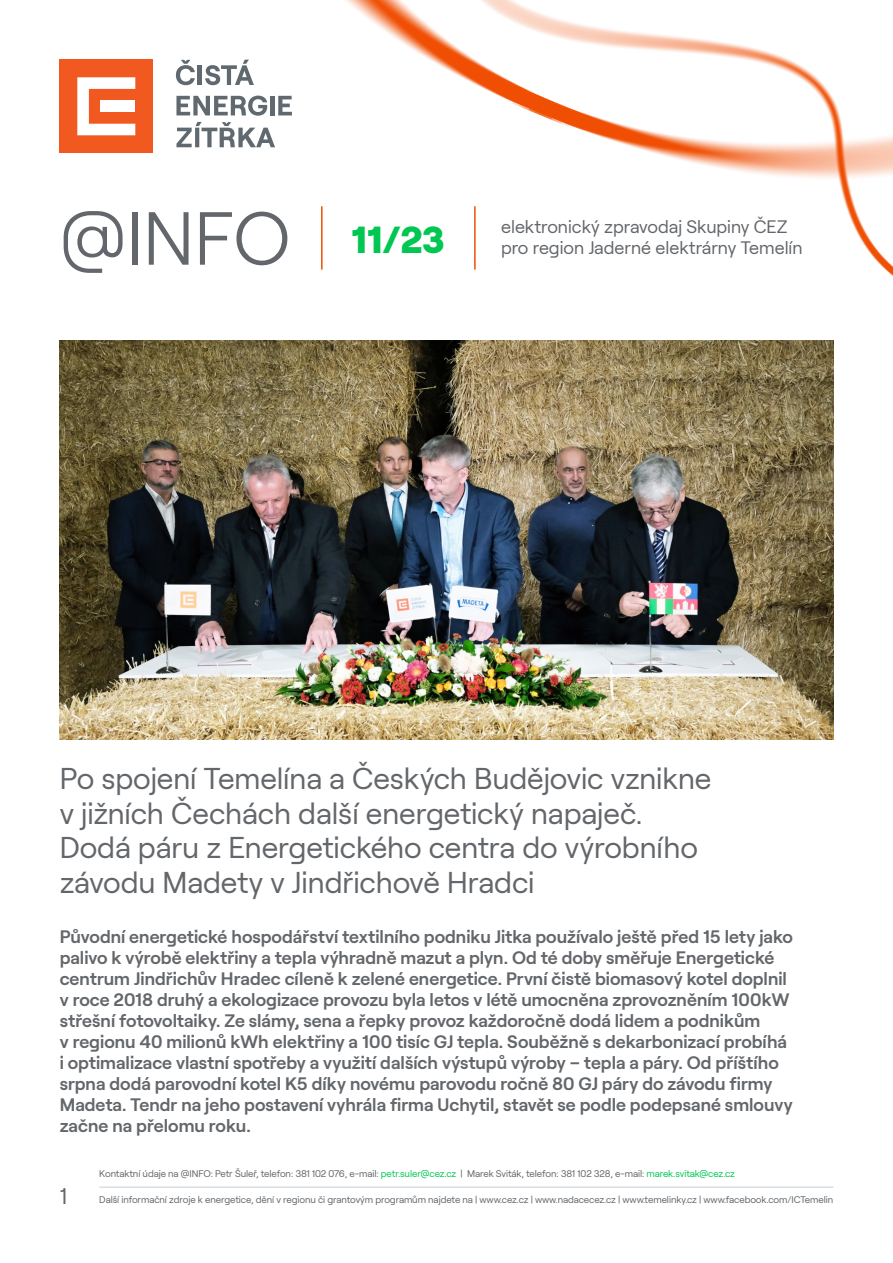
<style>
.page{position:relative;width:893px;height:1263px;background:#fff}
.page>*{position:absolute;margin:0;border:0;box-sizing:border-box;transform-origin:0 0}
.t1{font:300 75px "Roobert CEZ";color:#63666a}
.t2{font:800 37.5px "Roobert CEZ";color:#00c752}
.nadpis_článků_jeden{font:30px/34.5px "Roobert CEZ";letter-spacing:-.005em;color:#63666a}
.t3{font:22.5px "Roobert CEZ";color:#63666a}
.perex{font:600 18px/21px "Roobert CEZ";color:#63666a}
.t4{font:18px "Roobert CEZ";color:#63666a}
.zápatí{font:9.6px "Roobert CEZ";letter-spacing:-.005em;color:#63666a}
.s1{color:#00c752}
</style>
<div class="page">
<hr style="left:99px;top:1186px;width:734px;height:2px;background:#dadfe3">
<img style="left:267px;top:0;width:626px;height:261px">
<hr style="left:321px;top:206px;width:2px;height:64px;background:#f24f00">
<hr style="left:474px;top:206px;width:2px;height:64px;background:#f24f00">
<div style="left:60px;top:60px;width:93px;height:93px;background:#f15921"></div>
<svg style="left:77px;top:77px;width:58px;height:58px"></svg>
<svg style="left:176px;top:60px;width:19px;height:25px"></svg>
<hr style="left:198px;top:65px;width:4px;height:20px;background:#5f696f">
<svg style="left:205px;top:60px;width:49px;height:25px"></svg>
<svg style="left:176px;top:96px;width:91px;height:20px"></svg>
<div style="left:270px;top:96px;width:5px;height:19px;background:#5f696f"></div>
<svg style="left:278px;top:96px;width:14px;height:19px"></svg>
<svg style="left:176px;top:122px;width:99px;height:25px"></svg>
<img style="left:60px;top:340px;width:773px;height:400px">
<p class="t1" style="left:60px;top:182px;width:233px">@INFO</p>
<p class="t2" style="left:352px;top:210px;width:95px">11/23</p>
<p class="t4" style="left:501px;top:213px;width:288px">elektronický zpravodaj Skupiny ČEZ</p>
<p class="t4" style="left:501px;top:234px;width:303px">pro region Jaderné elektrárny Temelín</p>
<p class="nadpis_článků_jeden" style="left:60px;top:759px;width:653px">Po spojení Temelína a Českých Budějovic vznikne v jižních Čechách další energetický napaječ.<br>Dodá páru z Energetického centra do výrobního závodu Madety v Jindřichově Hradci</p>
<p class="perex" style="left:60px;top:925px;width:735px">Původní energetické hospodářství textilního podniku Jitka používalo ještě před 15 lety jako palivo k výrobě elektřiny a tepla výhradně mazut a plyn. Od té doby směřuje Energetické centrum Jindřichův Hradec cíleně k zelené energetice. První čistě biomasový kotel doplnil v roce 2018 druhý a ekologizace provozu byla letos v létě umocněna zprovozněním 100kW střešní fotovoltaiky. Ze slámy, sena a řepky provoz každoročně dodá lidem a podnikům<br>v regionu 40 milionů kWh elektřiny a 100 tisíc GJ tepla. Souběžně s dekarbonizací probíhá i optimalizace vlastní spotřeby a využití dalších výstupů výroby – tepla a páry. Od příštího srpna dodá parovodní kotel K5 díky novému parovodu ročně 80 GJ páry do závodu firmy Madeta. Tendr na jeho postavení vyhrála firma Uchytil, stavět se podle podepsané smlouvy začne na přelomu roku.</p>
<p class="zápatí" style="left:99px;top:1166px;width:637px">Kontaktní údaje na @INFO: Petr Šuleř, telefon: 381 102 076, e-mail: <span class="s1">petr.suler@cez.cz</span> | Marek Sviták, telefon: 381 102 328, e-mail: <span class="s1">marek.svitak@cez.cz</span></p>
<p class="t3" style="left:60px;top:1179px;width:9px">1</p>
<p class="zápatí" style="left:99px;top:1192px;width:735px">Další informační zdroje k energetice, dění v regionu či grantovým programům najdete na | www.cez.cz | www.nadacecez.cz | www.temelinky.cz | www.facebook.com/ICTemelin</p>
</div>
